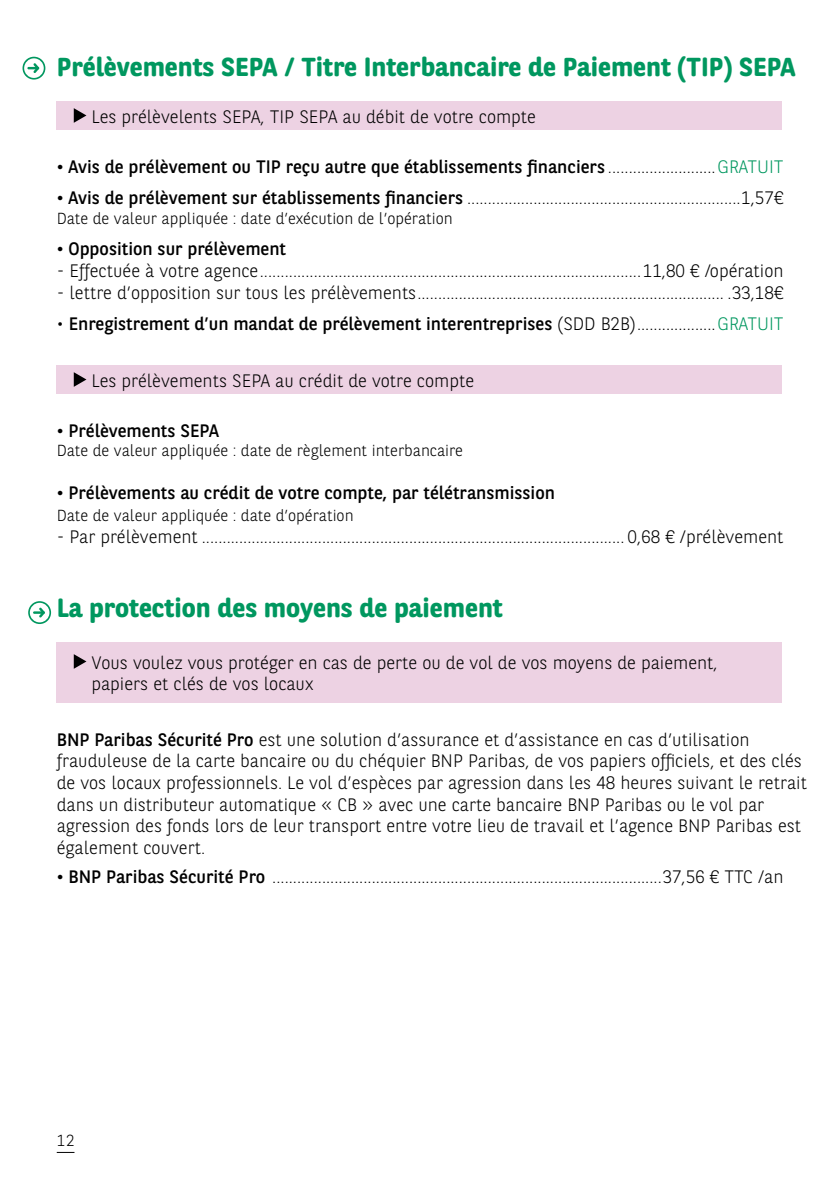
<style>
.page{position:relative;width:840px;height:1191px;background:#fff}
.page>*{position:absolute;margin:0;border:0;box-sizing:border-box;transform-origin:0 0}
.t1{font:700 26px "BNPP Rounded";color:#00975f}
.t2{font:300 18px/21.6px "BNPP Sans";color:#000}
.t3{font:18px "BNPP Sans";color:#000}
.t4{font:300 16px "BNPP Sans";color:#000}
.s1{font-weight:300}
.s2{font-weight:300;color:#00975f}
.s3{font-weight:400}
</style>
<div class="page">
<div style="left:57px;top:101px;width:724px;height:29px;background:#edd2e3"></div>
<svg style="left:74px;top:108px;width:12px;height:15px"></svg>
<div style="left:57px;top:365px;width:724px;height:29px;background:#edd2e3"></div>
<svg style="left:74px;top:372px;width:12px;height:15px"></svg>
<div style="left:57px;top:642px;width:724px;height:60px;background:#edd2e3"></div>
<svg style="left:74px;top:654px;width:12px;height:15px"></svg>
<svg style="left:22px;top:57px;width:23px;height:23px"></svg>
<svg style="left:28px;top:601px;width:23px;height:23px"></svg>
<svg style="left:57px;top:1152px;width:17px;height:1px"></svg>
<h1 class="t1" style="left:57px;top:52px;width:740px">Prélèvements SEPA / Titre Interbancaire de Paiement (TIP) SEPA</h1>
<p class="t2" style="left:91px;top:105px;width:446px">Les prélèvelents SEPA, TIP SEPA au débit de votre compte</p>
<p class="t3" style="left:57px;top:154px;width:727px">• Avis de prélèvement ou TIP reçu autre que établissements financiers <span class="s1">..........................</span><span class="s2">GRATUIT</span></p>
<p class="t2" style="left:57px;top:187px;width:727px"><span class="s3">• Avis de prélèvement sur établissements financiers</span> ..................................................................1,57€</p>
<p class="t4" style="left:57px;top:207px;width:397px">Date de valeur appliquée : date d’exécution de l’opération</p>
<p class="t3" style="left:57px;top:237px;width:231px">• Opposition sur prélèvement</p>
<p class="t2" style="left:57px;top:259px;width:727px">- Effectuée à votre agence............................................................................................11,80 € /opération</p>
<p class="t2" style="left:57px;top:281px;width:727px">- lettre d’opposition sur tous les prélèvements.......................................................................... .33,18€</p>
<p class="t3" style="left:57px;top:311px;width:727px"><span class="s1">•</span> Enregistrement d’un mandat de prélèvement interentreprises <span class="s1">(SDD B2B)...................</span><span class="s2">GRATUIT</span></p>
<p class="t2" style="left:91px;top:369px;width:384px">Les prélèvements SEPA au crédit de votre compte</p>
<p class="t3" style="left:57px;top:418px;width:164px">• Prélèvements SEPA</p>
<p class="t4" style="left:57px;top:439px;width:407px">Date de valeur appliquée : date de règlement interbancaire</p>
<p class="t3" style="left:57px;top:481px;width:499px">• Prélèvements au crédit de votre compte, par télétransmission</p>
<p class="t4" style="left:57px;top:504px;width:298px">Date de valeur appliquée : date d’opération</p>
<p class="t2" style="left:57px;top:524px;width:727px">- Par prélèvement ...................................................................................................... 0,68 € /prélèvement</p>
<h1 class="t1" style="left:57px;top:593px;width:447px">La protection des moyens de paiement</h1>
<p class="t2" style="left:91px;top:651px;width:627px">Vous voulez vous protéger en cas de perte ou de vol de vos moyens de paiement, papiers et clés de vos locaux</p>
<p class="t2" style="left:57px;top:728px;width:751px"><span class="s3">BNP Paribas Sécurité Pro</span> est une solution d’assurance et d’assistance en cas d’utilisation frauduleuse de la carte bancaire ou du chéquier BNP Paribas, de vos papiers officiels, et des clés de vos locaux professionnels. Le vol d’espèces par agression dans les 48 heures suivant le retrait dans un distributeur automatique « CB » avec une carte bancaire BNP Paribas ou le vol par agression des fonds lors de leur transport entre votre lieu de travail et l’agence BNP Paribas est également couvert.</p>
<p class="t2" style="left:57px;top:864px;width:727px"><span class="s3">• BNP Paribas Sécurité Pro</span> ..............................................................................................37,56 € TTC /an</p>
<p class="t4" style="left:57px;top:1129px;width:19px">12</p>
</div>
